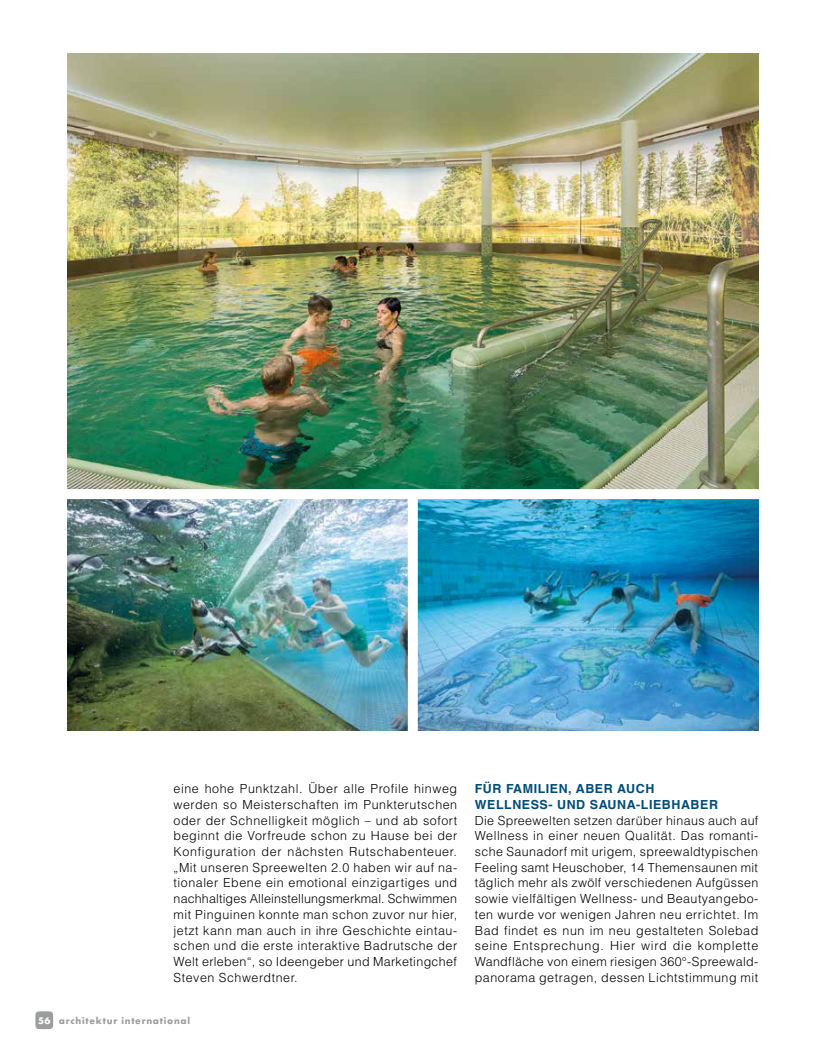
<style>
.page{position:relative;width:815px;height:1053px;background:#fff}
.page>*{position:absolute;margin:0;border:0;box-sizing:border-box;transform-origin:0 0}
.t1{font:300 12.5px/15.8px "Helvetica LT Std";letter-spacing:.04em;color:#000;text-align:justify}
.t2{font:700 12.5px/15.8px "Helvetica LT Com";letter-spacing:.04em;color:#004c78}
.t3{font:700 8.75px "Futura";letter-spacing:.085em;color:#9c9d9d}
.s1{color:#fff}
</style>
<div class="page">
<div style="left:35px;top:1011px;width:18px;height:17px;background:#9c9d9d;border-radius:4px"></div>
<img style="left:67px;top:54px;width:691px;height:676px">
<div style="left:53px;top:489px;width:716px;height:10px;background:#fff"></div>
<div style="left:408px;top:494px;width:10px;height:239px;background:#fff"></div>
<p class="t1" style="left:174px;top:780px;width:285px">eine hohe Punktzahl. Über alle Profile hinweg werden so Meisterschaften im Punkterutschen oder der Schnelligkeit möglich – und ab sofort beginnt die Vorfreude schon zu Hause bei der Konfiguration der nächsten Rutschabenteuer. „Mit unseren Spreewelten 2.0 haben wir auf na&shy;tionaler Ebene ein emotional einzigartiges und nachhaltiges Alleinstellungsmerkmal. Schwimmen mit Pinguinen konnte man schon zuvor nur hier, jetzt kann man auch in ihre Geschichte eintau&shy;schen und die erste interaktive Badrutsche der Welt erleben“, so Ideengeber und Marketingchef Steven Schwerdtner.</p>
<p class="t2" style="left:475px;top:780px;width:245px">FÜR FAMILIEN, ABER AUCH<br>WELLNESS- UND SAUNA-LIEBHABER</p>
<p class="t1" style="left:475px;top:812px;width:285px">Die Spreewelten setzen darüber hinaus auch auf Wellness in einer neuen Qualität. Das romanti&shy;sche Saunadorf mit urigem, spreewaldtypischen Feeling samt Heuschober, 14 Themensaunen mit täglich mehr als zwölf verschiedenen Aufgüssen sowie vielfältigen Wellness- und Beautyangebo&shy;ten wurde vor wenigen Jahren neu errichtet. Im Bad findet es nun im neu gestalteten Solebad seine Entsprechung. Hier wird die komplette Wandfläche von einem riesigen 360°-Spreewald&shy;panorama getragen, dessen Lichtstimmung mit</p>
<p class="t3" style="left:38px;top:1014px;width:153px"><span class="s1">56</span> architektur international</p>
</div>
